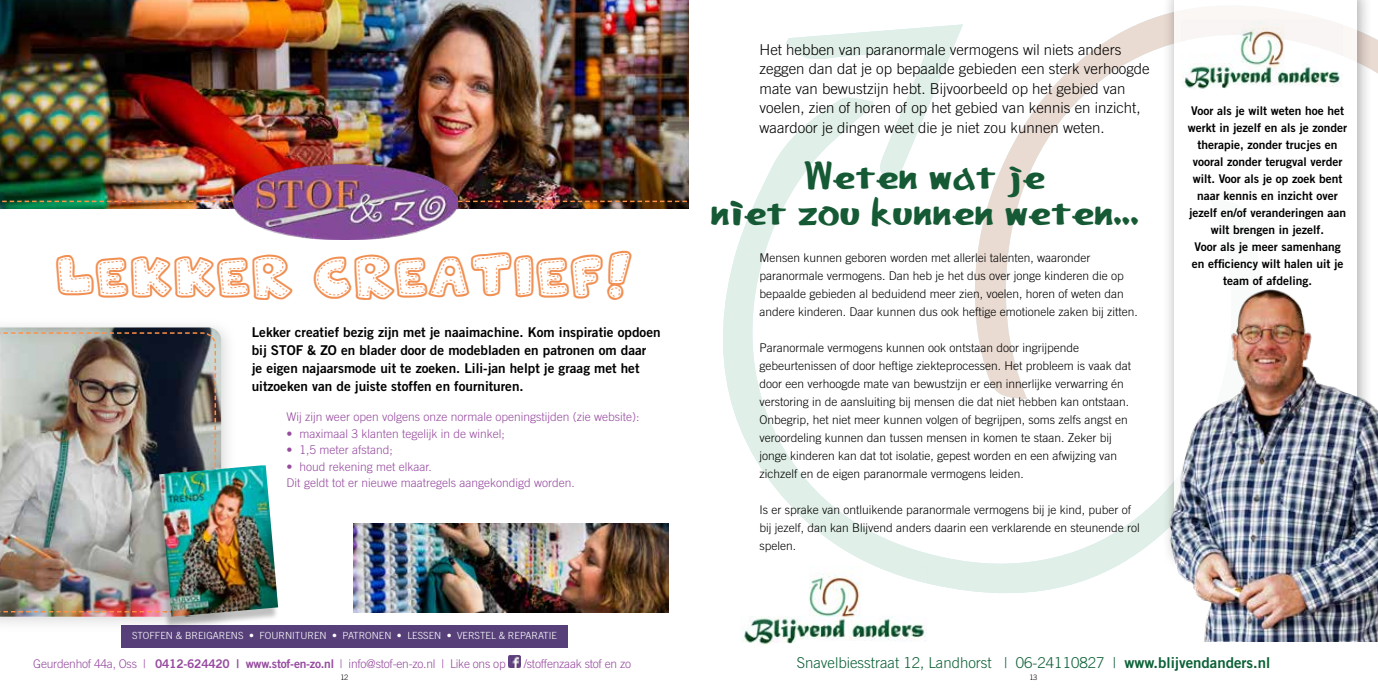
<style>
.page{position:relative;width:1378px;height:689px;background:#fff}
.page>*{position:absolute;margin:0;border:0;box-sizing:border-box;transform-origin:0 0}
.t1{font:42px/36px "Bee Marker Ink";color:#155a34;text-align:center}
.t2{font:25.5px "Patchwork Stitchlings";color:#f18f52}
.t3{font:300 15px/19.5px "Trade Gothic LT Std";color:#000}
.t4{font:300 15px "Trade Gothic LT Std";color:#0b6036}
.t5{font:13.5px/18px "Trade Gothic LT Std Bd 2";color:#000}
.t6{font:300 12px/18px "Trade Gothic LT Std";color:#000}
.t7{font:12px/17px "Trade Gothic LT Std Bd 2";color:#000;text-align:center}
.t8{font:300 12px/16.5px "Trade Gothic LT Std";color:#964b9f}
.t9{font:300 12px "Trade Gothic LT Std";letter-spacing:-.02em;color:#964b9f}
.t10{font:300 9.9px "Trade Gothic LT Std";color:#fff}
.t11{font:300 7.5px "Trade Gothic LT Std";color:#000}
.s1{font-family:"Trade Gothic LT Std Bd 2";font-weight:400}
</style>
<div class="page">
<svg style="left:1046px;top:24px;width:116px;height:71px"></svg>
<svg style="left:723px;top:95px;width:410px;height:498px"></svg>
<svg style="left:786px;top:24px;width:177px;height:163px"></svg>
<div style="left:1162px;top:0;width:210px;height:571px;background:#000;opacity:.45"></div>
<div style="left:1174px;top:0;width:182px;height:549px;background:#fff"></div>
<img style="left:1133px;top:276px;width:245px;height:365px">
<img style="left:740px;top:566px;width:187px;height:79px">
<img style="left:1181px;top:21px;width:161px;height:68px">
<img style="left:0;top:0;width:689px;height:208px">
<svg style="left:0;top:201px;width:689px;height:1px"></svg>
<img style="left:353px;top:524px;width:316px;height:88px">
<svg style="left:508px;top:656px;width:12px;height:12px"></svg>
<div style="left:121px;top:625px;width:447px;height:23px;background:#57407a"></div>
<img style="left:234px;top:165px;width:224px;height:75px">
<div style="left:0;top:316px;width:238px;height:318px;background:#000;opacity:.15"></div>
<img style="left:0;top:327px;width:221px;height:290px">
<img style="left:0;top:331px;width:217px;height:282px">
<div style="left:152px;top:469px;width:127px;height:160px;background:#000;opacity:.25"></div>
<img style="left:159px;top:465px;width:119px;height:152px">
<h2 class="t2" style="left:55px;top:263px;width:580px">LEKKER CREATIEF!</h2>
<p class="t5" style="left:252px;top:323px;width:410px">Lekker creatief bezig zijn met je naaimachine. Kom inspiratie opdoen bij STOF &amp; ZO en blader door de modebladen en patronen om daar<br>je eigen najaarsmode uit te zoeken. Lili-jan helpt je graag met het uitzoeken van de juiste stoffen en fournituren.</p>
<p class="t8" style="left:287px;top:408px;width:354px">Wij zijn weer open volgens onze normale openingstijden (zie website):</p>
<p class="t8" style="left:287px;top:425px;width:220px">• maximaal 3 klanten tegelijk in de winkel;</p>
<p class="t8" style="left:287px;top:441px;width:108px">• 1,5 meter afstand;</p>
<p class="t8" style="left:287px;top:458px;width:290px">• houd rekening met elkaar.<br>Dit geldt tot er nieuwe maatregels aangekondigd worden.</p>
<p class="t10" style="left:132px;top:629px;width:426px">STOFFEN &amp; BREIGARENS • FOURNITUREN • PATRONEN • LESSEN • VERSTEL &amp; REPARATIE</p>
<p class="t9" style="left:33px;top:656px;width:474px">Geurdenhof 44a, Oss | <span class="s1">0412-624420 | www.stof-en-zo.nl</span> | info@stof-en-zo.nl | Like ons op</p>
<p class="t9" style="left:524px;top:656px;width:109px">/stoffenzaak stof en zo</p>
<p class="t3" style="left:759px;top:39px;width:392px">Het hebben van paranormale vermogens wil niets anders zeggen dan dat je op bepaalde gebieden een sterk verhoogde mate van bewustzijn hebt. Bijvoorbeeld op het gebied van voelen, zien of horen of op het gebied van kennis en inzicht, waardoor je dingen weet die je niet zou kunnen weten.</p>
<h1 class="t1" style="left:710px;top:160px;width:430px">Weten wat je<br>niet zou kunnen weten...</h1>
<p class="t6" style="left:759px;top:249px;width:380px">Mensen kunnen geboren worden met allerlei talenten, waaronder paranormale vermogens. Dan heb je het dus over jonge kinderen die op bepaalde gebieden al beduidend meer zien, voelen, horen of weten dan andere kinderen. Daar kunnen dus ook heftige emotionele zaken bij zitten.</p>
<p class="t6" style="left:759px;top:339px;width:373px">Paranormale vermogens kunnen ook ontstaan door ingrijpende gebeurtenissen of door heftige ziekteprocessen. Het probleem is vaak dat door een verhoogde mate van bewustzijn er een innerlijke verwarring én verstoring in de aansluiting bij mensen die dat niet hebben kan ontstaan.<br>Onbegrip, het niet meer kunnen volgen of begrijpen, soms zelfs angst en veroordeling kunnen dan tussen mensen in komen te staan. Zeker bij jonge kinderen kan dat tot isolatie, gepest worden en een afwijzing van zichzelf en de eigen paranormale vermogens leiden.</p>
<p class="t6" style="left:759px;top:501px;width:382px">Is er sprake van ontluikende paranormale vermogens bij je kind, puber of bij jezelf, dan kan Blijvend anders daarin een verklarende en steunende rol spelen.</p>
<p class="t7" style="left:1188px;top:102px;width:161px">Voor als je wilt weten hoe het werkt in jezelf en als je zonder therapie, zonder trucjes en vooral zonder terugval verder wilt. Voor als je op zoek bent naar kennis en inzicht over jezelf en/of veranderingen aan wilt brengen in jezelf.<br>Voor als je meer samenhang en efficiency wilt halen uit je team of afdeling.</p>
<p class="t4" style="left:796px;top:653px;width:475px">Snavelbiesstraat 12, Landhorst | 06-24110827 | <span class="s1">www.blijvendanders.nl</span></p>
<p class="t11" style="left:340px;top:672px;width:9px">12</p>
<p class="t11" style="left:1029px;top:672px;width:9px">13</p>
</div>
